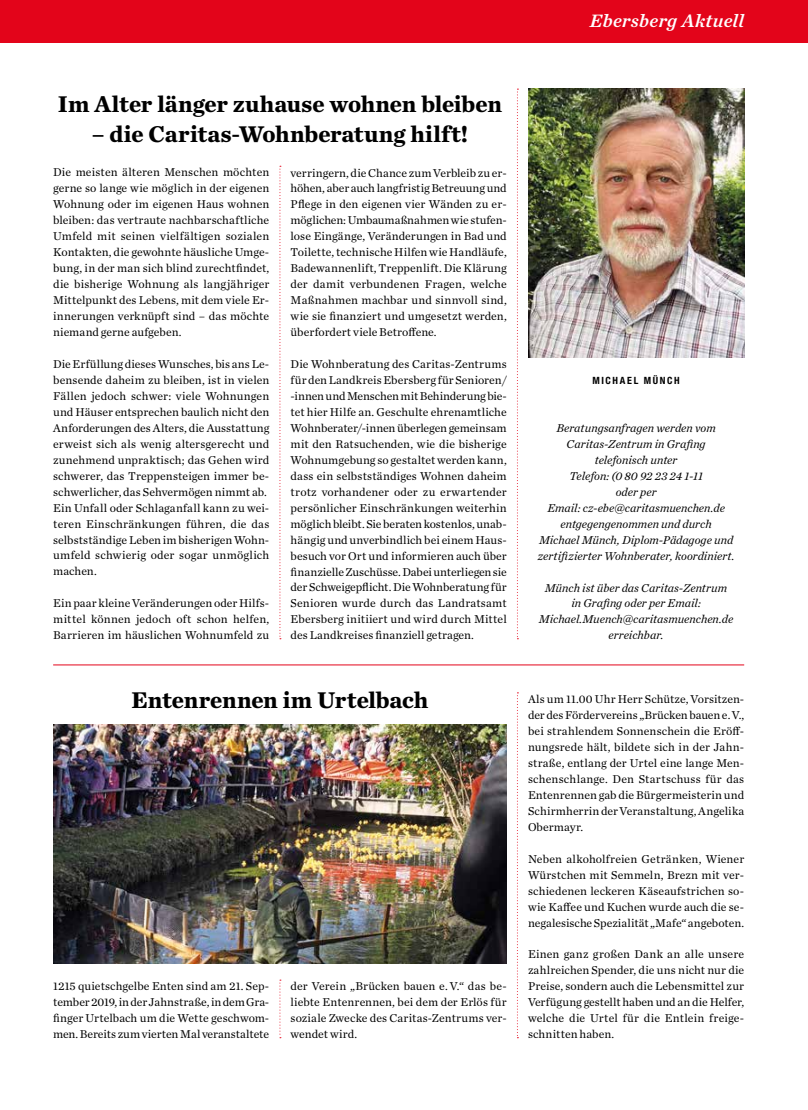
<style>
.page{position:relative;width:808px;height:1110px;background:#fff}
.page>*{position:absolute;margin:0;border:0;box-sizing:border-box;transform-origin:0 0}
.t1{font:700 23.75px "Chronicle Text G1";letter-spacing:-.005em;color:#000}
.t2{font:italic 18.75px "Chronicle Text G1 Semi";letter-spacing:.015em;color:#fff}
.t3{font:11.88px/16px "Chronicle Text G1";letter-spacing:.005em;color:#000;text-align:justify}
.t4{font:italic 11.88px/16px "Chronicle Text G1";color:#000;text-align:center}
.t5{font:700 condensed 10px "Helvetica Neue LT Std";letter-spacing:.165em;color:#000}
</style>
<div class="page">
<div style="left:0;top:0;width:808px;height:43px;background:#e3041a"></div>
<hr style="left:53px;top:664px;width:691px;height:1px;background:#e3041a">
<img style="left:528px;top:89px;width:216px;height:268px">
<svg style="left:517px;top:89px;width:1px;height:550px"></svg>
<svg style="left:517px;top:692px;width:1px;height:344px"></svg>
<svg style="left:279px;top:166px;width:2px;height:473px"></svg>
<svg style="left:279px;top:979px;width:2px;height:56px"></svg>
<img style="left:53px;top:724px;width:454px;height:239px">
<h2 class="t2" style="left:590px;top:6px;width:156px">Ebersberg Aktuell</h2>
<h1 class="t1" style="left:58px;top:85px;width:445px">Im Alter länger zuhause wohnen bleiben</h1>
<h1 class="t1" style="left:92px;top:115px;width:378px">– die Caritas-Wohnberatung hilft!</h1>
<p class="t3" style="left:53px;top:164px;width:218px">Die meisten älteren Menschen möchten gerne so lange wie möglich in der eigenen Wohnung oder im eigenen Haus wohnen bleiben: das vertraute nachbarschaftliche Umfeld mit seinen vielfältigen sozialen Kontakten, die gewohnte häusliche Umge&shy;bung, in der man sich blind zurechtfindet, die bisherige Wohnung als langjähriger Mittelpunkt des Lebens, mit dem viele Er&shy;innerungen verknüpft sind – das möchte niemand gerne aufgeben.</p>
<p class="t3" style="left:53px;top:355px;width:218px;text-align:left">Die Erfüllung dieses Wunsches, bis ans Le&shy;bensende daheim zu bleiben, ist in vielen Fällen jedoch schwer: viele Wohnungen und Häuser entsprechen baulich nicht den Anforderungen des Alters, die Ausstattung erweist sich als wenig altersgerecht und zunehmend unpraktisch; das Gehen wird schwerer, das Treppensteigen immer be&shy;schwerlicher, das Sehvermögen nimmt ab.<br>Ein Unfall oder Schlaganfall kann zu wei&shy;teren Einschränkungen führen, die das selbstständige Leben im bisherigen Wohn&shy;umfeld schwierig oder sogar unmöglich machen.</p>
<p class="t3" style="left:53px;top:594px;width:218px">Ein paar kleine Veränderungen oder Hilfs&shy;mittel können jedoch oft schon helfen, Barrieren im häuslichen Wohnumfeld zu</p>
<p class="t3" style="left:291px;top:164px;width:218px">verringern, die Chance zum Verbleib zu er&shy;höhen, aber auch langfristig Betreuung und Pflege in den eigenen vier Wänden zu er&shy;möglichen: Umbaumaßnahmen wie stufen&shy;lose Eingänge, Veränderungen in Bad und Toilette, technische Hilfen wie Handläufe, Badewannenlift, Treppenlift. Die Klärung der damit verbundenen Fragen, welche Maßnahmen machbar und sinnvoll sind, wie sie finanziert und umgesetzt werden, überfordert viele Betroffene.</p>
<p class="t3" style="left:291px;top:355px;width:218px">Die Wohnberatung des Caritas-Zentrums für den Landkreis Ebersberg für Senioren/ -innen und Menschen mit Behinderung bie&shy;tet hier Hilfe an. Geschulte ehrenamtliche Wohnberater/-innen überlegen gemeinsam mit den Ratsuchenden, wie die bisherige Wohnumgebung so gestaltet werden kann, dass ein selbstständiges Wohnen daheim trotz vorhandener oder zu erwartender persönlicher Einschränkungen weiterhin möglich bleibt. Sie beraten kostenlos, unab&shy;hängig und unverbindlich bei einem Haus&shy;besuch vor Ort und informieren auch über finanzielle Zuschüsse. Dabei unterliegen sie der Schweigepflicht. Die Wohnberatung für Senioren wurde durch das Landratsamt Ebersberg initiiert und wird durch Mittel des Landkreises finanziell getragen.</p>
<h1 class="t1" style="left:132px;top:680px;width:298px">Entenrennen im Urtelbach</h1>
<p class="t3" style="left:53px;top:977px;width:218px">1215 quietschgelbe Enten sind am 21. Sep&shy;tember 2019, in der Jahnstraße, in dem Gra&shy;finger Urtelbach um die Wette geschwom&shy;men. Bereits zum vierten Mal veranstaltete</p>
<p class="t3" style="left:291px;top:977px;width:218px">der Verein „Brücken bauen e. V.“ das be&shy;liebte Entenrennen, bei dem der Erlös für soziale Zwecke des Caritas-Zentrums ver&shy;wendet wird.</p>
<p class="t5" style="left:592px;top:374px;width:89px">MICHAEL MÜNCH</p>
<p class="t4" style="left:538px;top:419px;width:198px">Beratungsanfragen werden vom<br>Caritas-Zentrum in Grafing<br>telefonisch unter<br>Telefon: (0 80 92 23 24 1-11<br>oder per<br>Email: cz-ebe@caritasmuenchen.de entgegengenommen und durch<br>Michael Münch, Diplom-Pädagoge und zertifizierter Wohnberater, koordiniert.</p>
<p class="t4" style="left:539px;top:578px;width:196px">Münch ist über das Caritas-Zentrum in Grafing oder per Email:<br>Michael.Muench@caritasmuenchen.de erreichbar.</p>
<p class="t3" style="left:528px;top:690px;width:218px">Als um 11.00 Uhr Herr Schütze, Vorsitzen&shy;der des Fördervereins „Brücken bauen e. V., bei strahlendem Sonnenschein die Eröff&shy;nungsrede hält, bildete sich in der Jahn&shy;straße, entlang der Urtel eine lange Men&shy;schenschlange. Den Startschuss für das Entenrennen gab die Bürgermeisterin und Schirmherrin der Veranstaltung, Angelika Obermayr.</p>
<p class="t3" style="left:528px;top:849px;width:218px">Neben alkoholfreien Getränken, Wiener Würstchen mit Semmeln, Brezn mit ver&shy;schiedenen leckeren Käseaufstrichen so&shy;wie Kaffee und Kuchen wurde auch die se&shy;negalesische Spezialität „Mafe“ angeboten.</p>
<p class="t3" style="left:528px;top:945px;width:218px">Einen ganz großen Dank an alle unsere zahlreichen Spender, die uns nicht nur die Preise, sondern auch die Lebensmittel zur Verfügung gestellt haben und an die Helfer, welche die Urtel für die Entlein freige&shy;schnitten haben.</p>
</div>
